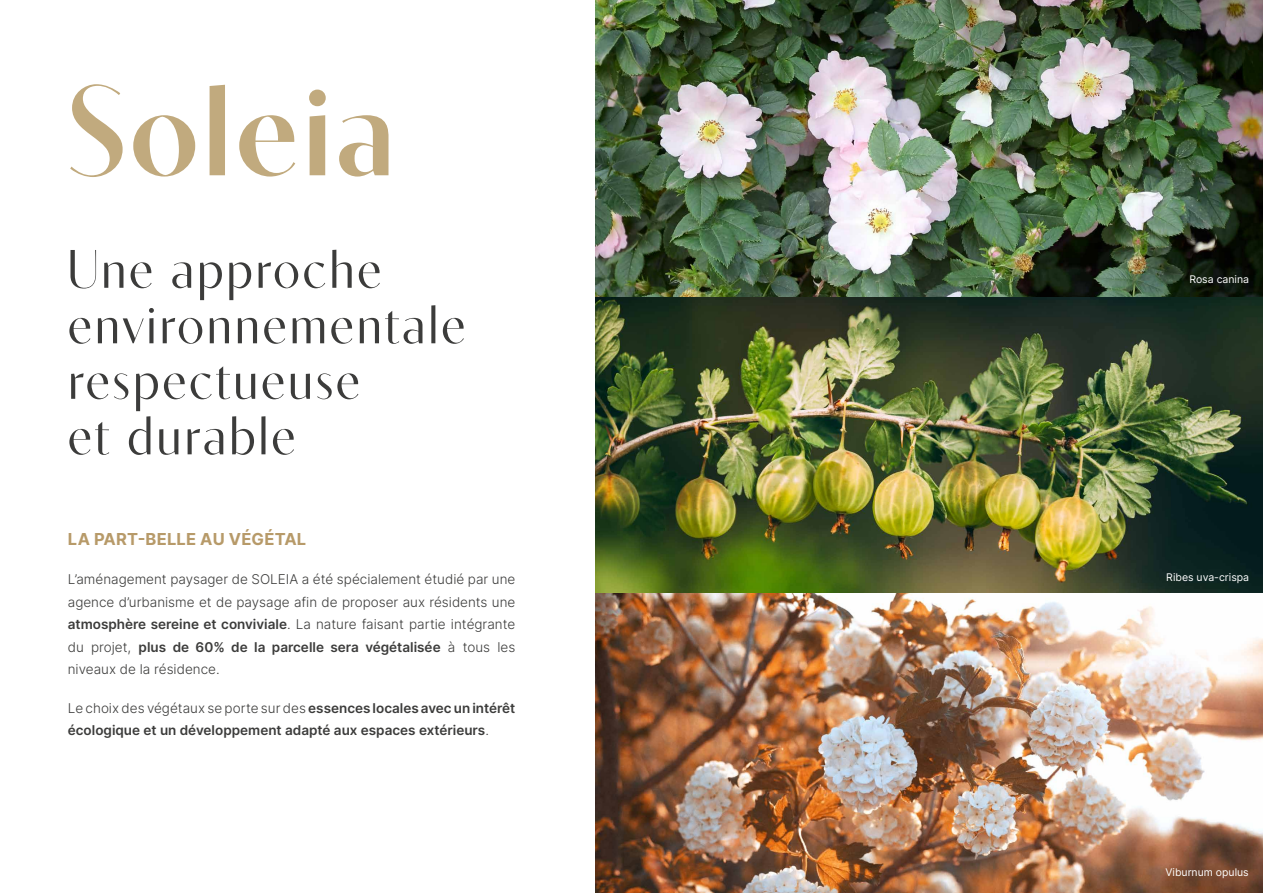
<style>
.page{position:relative;width:1263px;height:893px;background:#fff}
.page>*{position:absolute;margin:0;border:0;box-sizing:border-box;transform-origin:0 0}
.t1{font:600 127.5px "Contralto Big";letter-spacing:.03em;color:#c1aa7e}
.t2{font:300 54px/55.5px "Contralto Big";letter-spacing:.05em;color:#3c3c3b}
.t3{font:700 16.5px "Inter";letter-spacing:.01em;color:#b79a69}
.t4{font:300 13.5px/22.5px "Inter";color:#3c3c3b;text-align:justify}
.t5{font:600 13.5px/22.5px "Inter";color:#3c3c3b}
.t6{font:10.5px "Inter";color:#fff}
.s1{font-weight:600}
.s2{font-weight:300}
</style>
<div class="page">
<img style="left:596px;top:0;width:667px;height:893px">
<h1 class="t1" style="left:67px;top:35px;width:329px">Soleia</h1>
<h2 class="t2" style="left:68px;top:237px;width:399px">Une approche environnementale respectueuse<br>et durable</h2>
<p class="t3" style="left:68px;top:527px;width:240px">LA PART-BELLE AU VÉGÉTAL</p>
<p class="t4" style="left:68px;top:568px;width:449px">L’aménagement paysager de SOLEIA a été spécialement étudié par une agence d’urbanisme et de paysage afin de proposer aux résidents une <span class="s1">atmosphère sereine et conviviale</span>. La nature faisant partie intégrante du projet, <span class="s1">plus de 60% de la parcelle sera végétalisée</span> à tous les niveaux de la résidence.</p>
<p class="t5" style="left:68px;top:696px;width:449px"><span class="s2">Le choix des végétaux se porte sur des</span> essences locales avec un intérêt écologique et un développement adapté aux espaces extérieurs<span class="s2">.</span></p>
<p class="t6" style="left:1189px;top:272px;width:61px">Rosa canina</p>
<p class="t6" style="left:1166px;top:570px;width:84px">Ribes uva-crispa</p>
<p class="t6" style="left:1165px;top:864px;width:85px">Viburnum opulus</p>
</div>
